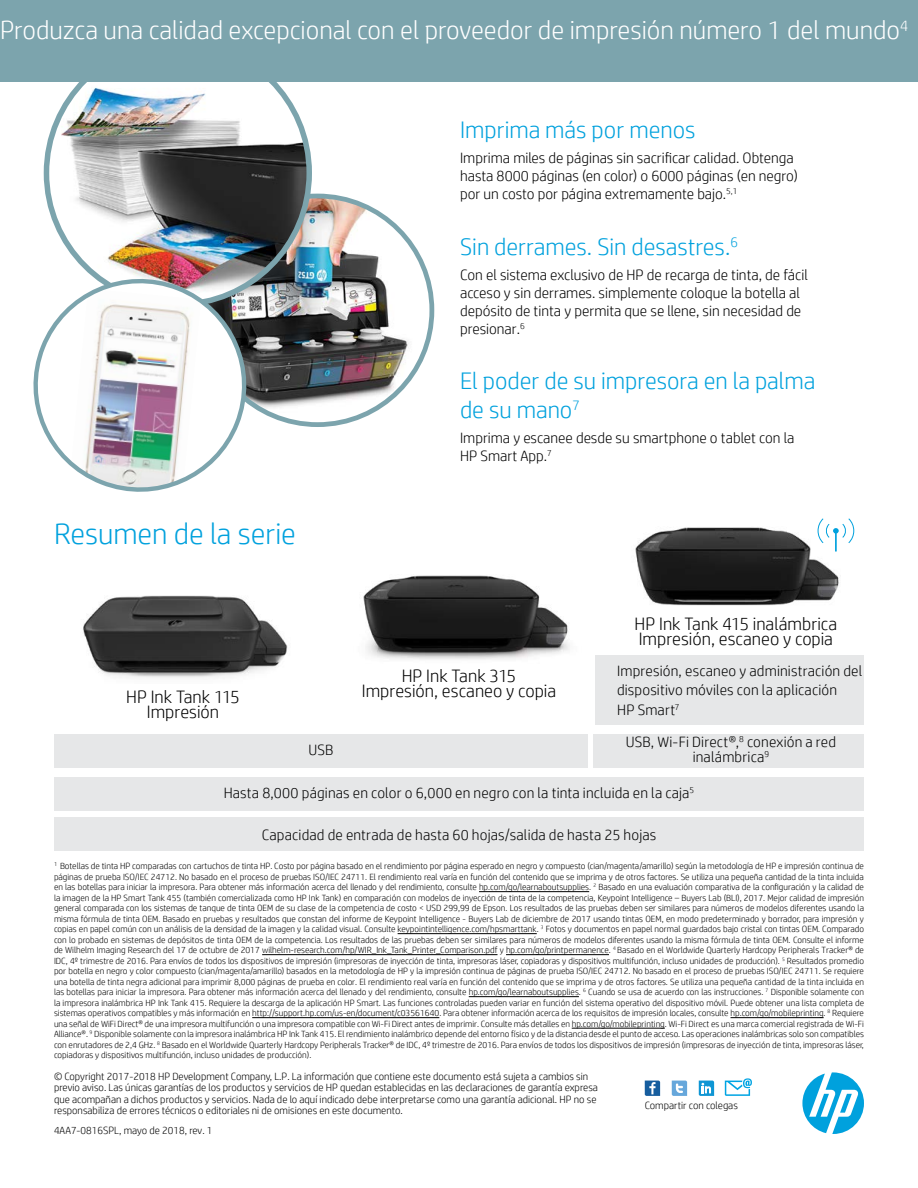
<style>
.page{position:relative;width:918px;height:1188px;background:#fff}
.page>*{position:absolute;margin:0;border:0;box-sizing:border-box;transform-origin:0 0}
.t1{font:300 30px "HP Simplified";color:#00a1dd}
.Body{font:300 26.25px "HP Simplified";color:#fff}
.t2{font:300 24px/28.8px "HP Simplified";color:#00a1dd}
.Table_bullet{font:300 18px/15px "HP Simplified";color:#000;text-align:center}
.KSP_body{font:300 15px/18px "HP Simplified";color:#000}
.Table_bullet-2{font:300 15px/19.5px "HP Simplified";letter-spacing:.01em;color:#000}
.Legal_7_9{font:300 10.5px/11.2px "HP Simplified";color:#000}
.t3{font:300 9px/10.5px "HP Simplified";color:#000;text-align:justify}
.Table_bullet-3{font:300 8.7px "HP Simplified";color:#000}
</style>
<div class="page">
<svg style="left:645px;top:1081px;width:15px;height:15px"></svg>
<svg style="left:672px;top:1081px;width:15px;height:15px"></svg>
<svg style="left:699px;top:1081px;width:15px;height:15px"></svg>
<svg style="left:725px;top:1078px;width:27px;height:18px"></svg>
<img style="left:203px;top:196px;width:229px;height:229px;border-radius:113px">
<img style="left:50px;top:82px;width:259px;height:222px">
<div style="left:0;top:0;width:918px;height:82px;background:#7ca4ad"></div>
<svg style="left:802px;top:1072px;width:62px;height:62px"></svg>
<img style="left:33px;top:262px;width:231px;height:230px">
<hr style="left:479px;top:891px;width:110px;height:1px;background:#000">
<hr style="left:398px;top:933px;width:139px;height:1px;background:#000">
<hr style="left:262px;top:954px;width:236px;height:1px;background:#000">
<hr style="left:506px;top:954px;width:103px;height:1px;background:#000">
<hr style="left:469px;top:996px;width:110px;height:1px;background:#000">
<hr style="left:252px;top:1017px;width:187px;height:1px;background:#000">
<hr style="left:731px;top:1017px;width:93px;height:1px;background:#000">
<hr style="left:572px;top:1028px;width:93px;height:1px;background:#000">
<img style="left:83px;top:595px;width:205px;height:83px">
<img style="left:363px;top:575px;width:207px;height:85px">
<img style="left:635px;top:527px;width:220px;height:79px">
<svg style="left:818px;top:518px;width:36px;height:34px"></svg>
<div style="left:54px;top:817px;width:810px;height:34px;background:#e6e7e8"></div>
<div style="left:54px;top:777px;width:810px;height:34px;background:#e6e7e8"></div>
<div style="left:54px;top:734px;width:534px;height:33px;background:#e6e7e8"></div>
<div style="left:593px;top:734px;width:271px;height:33px;background:#e6e7e8"></div>
<div style="left:595px;top:655px;width:269px;height:70px;background:#e6e7e8"></div>
<p class="Body" style="left:0;top:13px;width:910px">Produzca una calidad excepcional con el proveedor de impresión número 1 del mundo<sup>4</sup></p>
<h1 class="t1" style="left:54px;top:514px;width:243px">Resumen de la serie</h1>
<h1 class="t2" style="left:460px;top:115px;width:237px">Imprima más por menos</h1>
<p class="KSP_body" style="left:460px;top:148px;width:339px">Imprima miles de páginas sin sacrificar calidad. Obtenga hasta 8000 páginas (en color) o 6000 páginas (en negro) por un costo por página extremamente bajo.<sup>5,1</sup></p>
<h1 class="t2" style="left:460px;top:231px;width:279px">Sin derrames. Sin desastres.<sup>6</sup></h1>
<p class="KSP_body" style="left:460px;top:265px;width:349px">Con el sistema exclusivo de HP de recarga de tinta, de fácil acceso y sin derrames. simplemente coloque la botella al depósito de tinta y permita que se llene, sin necesidad de presionar.<sup>6</sup></p>
<h1 class="t2" style="left:460px;top:366px;width:357px">El poder de su impresora en la palma de su mano<sup>7</sup></h1>
<p class="KSP_body" style="left:460px;top:428px;width:336px">Imprima y escanee desde su smartphone o tablet con la<br>HP Smart App.<sup>7</sup></p>
<p class="Table_bullet" style="left:126px;top:689px;width:115px">HP Ink Tank 115<br>Impresión</p>
<p class="Table_bullet" style="left:362px;top:667px;width:196px">HP Ink Tank 315<br>Impresión, escaneo y copia</p>
<p class="Table_bullet" style="left:635px;top:616px;width:204px;text-align:left">HP Ink Tank 415 inalámbrica<br>Impresión, escaneo y copia</p>
<p class="Table_bullet-2" style="left:617px;top:661px;width:247px">Impresión, escaneo y administración del dispositivo móviles con la aplicación<br>HP Smart<sup>7</sup></p>
<p class="Table_bullet-2" style="left:626px;top:734px;width:212px;line-height:15px;text-align:center">USB, Wi-Fi Direct®,<sup>8</sup> conexión a red inalámbrica</p>
<p class="Table_bullet-2" style="left:308px;top:739px;width:27px">USB</p>
<p class="Table_bullet-3" style="left:764px;top:748px;width:6px">9</p>
<p class="Table_bullet-2" style="left:224px;top:783px;width:472px">Hasta 8,000 páginas en color o 6,000 en negro con la tinta incluida en la caja<sup>5</sup></p>
<p class="Table_bullet-2" style="left:262px;top:825px;width:396px">Capacidad de entrada de hasta 60 hojas/salida de hasta 25 hojas</p>
<p class="t3" style="left:54px;top:861px;width:812px"><sup>1</sup> Botellas de tinta HP comparadas con cartuchos de tinta HP. Costo por página basado en el rendimiento por página esperado en negro y compuesto (cian/magenta/amarillo) según la metodología de HP e impresión continua de páginas de prueba ISO/IEC 24712. No basado en el proceso de pruebas ISO/IEC 24711. El rendimiento real varía en función del contenido que se imprima y de otros factores. Se utiliza una pequeña cantidad de la tinta incluida en las botellas para iniciar la impresora. Para obtener más información acerca del llenado y del rendimiento, consulte hp.com/go/learnaboutsupplies. <sup>2</sup> Basado en una evaluación comparativa de la configuración y la calidad de la imagen de la HP Smart Tank 455 (también comercializada como HP Ink Tank) en comparación con modelos de inyección de tinta de la competencia, Keypoint Intelligence – Buyers Lab (BLI), 2017. Mejor calidad de impresión general comparada con los sistemas de tanque de tinta OEM de su clase de la competencia de costo &lt; USD 299,99 de Epson. Los resultados de las pruebas deben ser similares para números de modelos diferentes usando la misma fórmula de tinta OEM. Basado en pruebas y resultados que constan del informe de Keypoint Intelligence - Buyers Lab de diciembre de 2017 usando tintas OEM, en modo predeterminado y borrador, para impresión y copias en papel común con un análisis de la densidad de la imagen y la calidad visual. Consulte keypointintelligence.com/hpsmarttank. <sup>3</sup> Fotos y documentos en papel normal guardados bajo cristal con tintas OEM. Comparado con lo probado en sistemas de depósitos de tinta OEM de la competencia. Los resultados de las pruebas deben ser similares para números de modelos diferentes usando la misma fórmula de tinta OEM. Consulte el informe de Wilhelm Imaging Research del 17 de octubre de 2017 wilhelm-research.com/hp/WIR_Ink_Tank_Printer_Comparison.pdf y hp.com/go/printpermanence. <sup>4</sup> Basado en el Worldwide Quarterly Hardcopy Peripherals Tracker® de IDC, 4º trimestre de 2016. Para envíos de todos los dispositivos de impresión (impresoras de inyección de tinta, impresoras láser, copiadoras y dispositivos multifunción, incluso unidades de producción). <sup>5</sup> Resultados promedio por botella en negro y color compuesto (cian/magenta/amarillo) basados en la metodología de HP y la impresión continua de páginas de prueba ISO/IEC 24712. No basado en el proceso de pruebas ISO/IEC 24711. Se requiere una botella de tinta negra adicional para imprimir 8,000 páginas de prueba en color. El rendimiento real varía en función del contenido que se imprima y de otros factores. Se utiliza una pequeña cantidad de la tinta incluida en las botellas para iniciar la impresora. Para obtener más información acerca del llenado y del rendimiento, consulte hp.com/go/learnaboutsupplies. <sup>6</sup> Cuando se usa de acuerdo con las instrucciones. <sup>7</sup> Disponible solamente con la impresora inalámbrica HP Ink Tank 415. Requiere la descarga de la aplicación HP Smart. Las funciones controladas pueden variar en función del sistema operativo del dispositivo móvil. Puede obtener una lista completa de sistemas operativos compatibles y más información en http://support.hp.com/us-en/document/c03561640. Para obtener información acerca de los requisitos de impresión locales, consulte hp.com/go/mobileprinting. <sup>8</sup> Requiere una señal de WiFi Direct® de una impresora multifunción o una impresora compatible con Wi-Fi Direct antes de imprimir. Consulte más detalles en hp.com/go/mobileprinting. Wi-Fi Direct es una marca comercial registrada de Wi-Fi Alliance®. <sup>9</sup> Disponible solamente con la impresora inalámbrica HP Ink Tank 415. El rendimiento inalámbrico depende del entorno físico y de la distancia desde el punto de acceso. Las operaciones inalámbricas solo son compatibles con enrutadores de 2,4 GHz. <sup>8</sup> Basado en el Worldwide Quarterly Hardcopy Peripherals Tracker® de IDC, 4º trimestre de 2016. Para envíos de todos los dispositivos de impresión (impresoras de inyección de tinta, impresoras láser, copiadoras y dispositivos multifunción, incluso unidades de producción).</p>
<p class="Legal_7_9" style="left:54px;top:1070px;width:546px">© Copyright 2017-2018 HP Development Company, L.P. La información que contiene este documento está sujeta a cambios sin previo aviso. Las únicas garantías de los productos y servicios de HP quedan establecidas en las declaraciones de garantía expresa que acompañan a dichos productos y servicios. Nada de lo aquí indicado debe interpretarse como una garantía adicional. HP no se responsabiliza de errores técnicos o editoriales ni de omisiones en este documento.</p>
<p class="Legal_7_9" style="left:54px;top:1124px;width:160px">4AA7-0816SPL, mayo de 2018, rev. 1</p>
<p class="Legal_7_9" style="left:645px;top:1100px;width:95px">Compartir con colegas</p>
</div>
